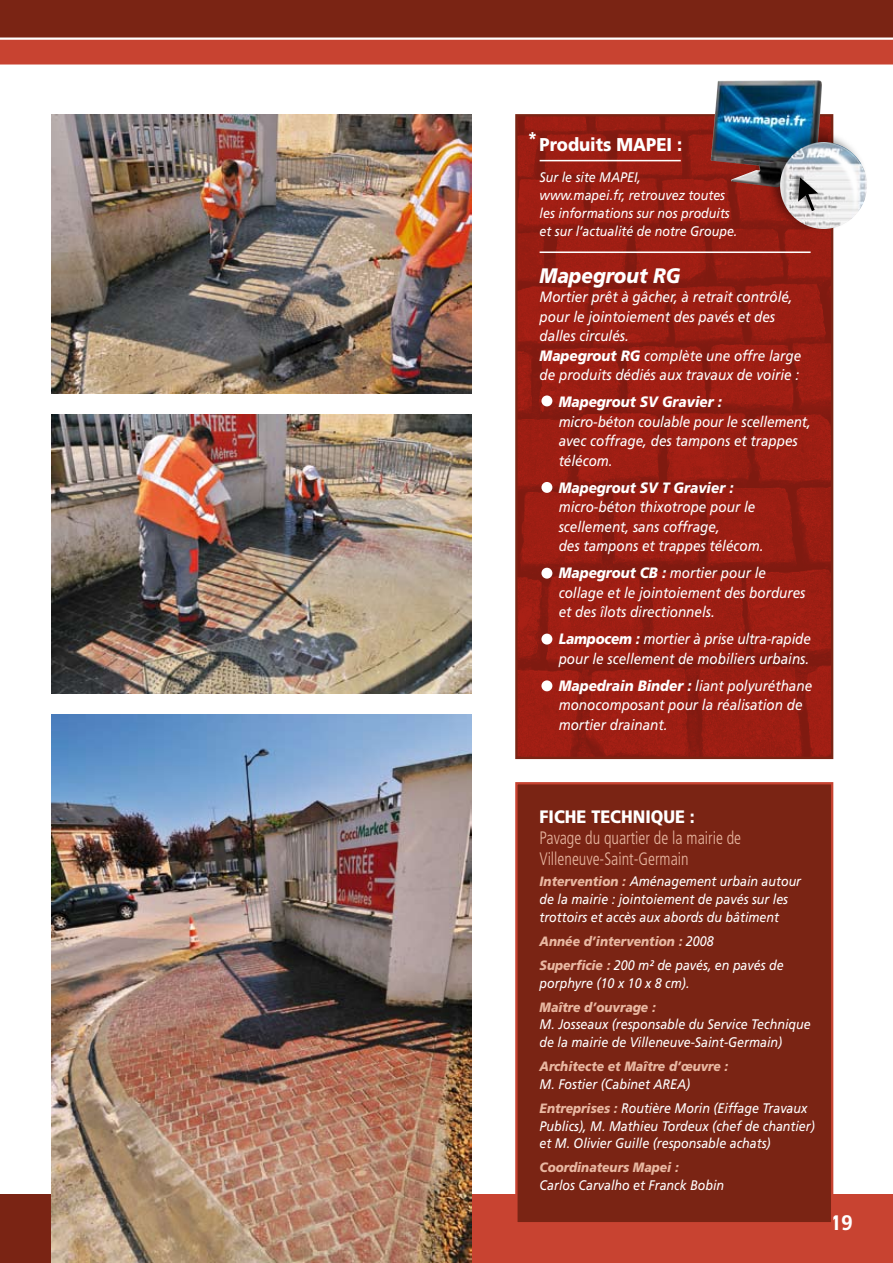
<style>
.page{position:relative;width:893px;height:1263px;background:#fff}
.page>*{position:absolute;margin:0;border:0;box-sizing:border-box;transform-origin:0 0}
.t1{font:italic 900 21px "Frutiger";color:#fff;scale:.9 1}
.t2{font:700 21px "Frutiger";color:#fff}
.t3{font:900 18.45px "Frutiger";color:#fff;scale:.9 1}
.t4{font:300 condensed 18px/21px "Frutiger";color:#e9b8a2;scale:.9 1}
.t5{font:900 18px "Frutiger";color:#fff;scale:.9 1}
.t6{font:italic 15px/19.5px "Frutiger";color:#fff;scale:.9 1}
.t7{font:italic 900 15px "Frutiger";color:#fff;scale:.9 1}
.t8{font:italic 13.95px/17.7px "Frutiger";color:#fff;scale:.9 1}
.t9{font:italic 900 13.5px "Frutiger";color:#e9b8a2;scale:.9 1}
.s1{font-weight:900}
.s2{font-weight:900;font-size:13.5px;color:#e9b8a2}
.s3{font-weight:400;font-size:13.95px;color:#fff}
</style>
<div class="page">
<div style="left:0;top:0;width:893px;height:50px;background:#7a2414"></div>
<svg style="left:0;top:38px;width:893px;height:27px;background:#cc5242"></svg>
<div style="left:0;top:1194px;width:893px;height:69px;background:#c84331"></div>
<div style="left:0;top:1194px;width:86px;height:69px;background:#7a2414"></div>
<img style="left:518px;top:117px;width:312px;height:639px">
<div style="left:515px;top:114px;width:318px;height:645px;border:2px solid #7a2414"></div>
<hr style="left:540px;top:251px;width:271px;height:2px;background:#fff">
<hr style="left:540px;top:160px;width:141px;height:1px;background:#fff">
<img style="left:713px;top:80px;width:104px;height:58px">
<div style="left:765px;top:130px;width:104px;height:103px;background:#000;opacity:.4"></div>
<img style="left:780px;top:142px;width:87px;height:87px;border-radius:43px">
<img style="left:781px;top:143px;width:85px;height:85px;border-radius:43px">
<div style="left:792px;top:172px;width:25px;height:39px;background:#000;opacity:.4"></div>
<svg style="left:798px;top:177px;width:20px;height:37px"></svg>
<div style="left:541px;top:395px;width:11px;height:11px;background:#fff;border-radius:50%"></div>
<div style="left:541px;top:482px;width:11px;height:11px;background:#fff;border-radius:50%"></div>
<div style="left:541px;top:568px;width:11px;height:11px;background:#fff;border-radius:50%"></div>
<div style="left:541px;top:634px;width:11px;height:10px;background:#fff;border-radius:50%"></div>
<div style="left:541px;top:680px;width:11px;height:11px;background:#fff;border-radius:50%"></div>
<div style="left:515px;top:782px;width:318px;height:442px;background:#7a2414;border:2px solid #c84331"></div>
<img style="left:51px;top:114px;width:420px;height:279px">
<img style="left:51px;top:714px;width:420px;height:549px">
<img style="left:51px;top:414px;width:420px;height:279px">
<p class="t3" style="left:528px;top:133px;width:173px">* Produits MAPEI :</p>
<p class="t8" style="left:540px;top:168px;width:221px">Sur le site MAPEI,<br>www.mapei.fr, retrouvez toutes les informations sur nos produits et sur l’actualité de notre Groupe.</p>
<h1 class="t1" style="left:540px;top:263px;width:158px">Mapegrout RG</h1>
<p class="t6" style="left:540px;top:287px;width:292px">Mortier prêt à gâcher, à retrait contrôlé, pour le jointoiement des pavés et des dalles circulés.<br><span class="s1">Mapegrout RG</span> complète une offre large de produits dédiés aux travaux de voirie :</p>
<p class="t7" style="left:559px;top:393px;width:183px">Mapegrout SV Gravier :</p>
<p class="t6" style="left:559px;top:412px;width:282px">micro-béton coulable pour le scellement, avec coffrage, des tampons et trappes télécom.</p>
<p class="t7" style="left:559px;top:479px;width:196px">Mapegrout SV T Gravier :</p>
<p class="t6" style="left:559px;top:497px;width:229px">micro-béton thixotrope pour le scellement, sans coffrage,<br>des tampons et trappes télécom.</p>
<p class="t6" style="left:559px;top:563px;width:276px"><span class="s1">Mapegrout CB :</span> mortier pour le collage et le jointoiement des bordures et des îlots directionnels.</p>
<p class="t6" style="left:559px;top:629px;width:282px"><span class="s1">Lampocem :</span> mortier à prise ultra-rapide pour le scellement de mobiliers urbains.</p>
<p class="t6" style="left:559px;top:676px;width:283px"><span class="s1">Mapedrain Binder :</span> liant polyuréthane monocomposant pour la réalisation de mortier drainant.</p>
<p class="t5" style="left:540px;top:806px;width:174px">FICHE TECHNIQUE :</p>
<p class="t4" style="left:540px;top:828px;width:225px">Pavage du quartier de la mairie de<br>Villeneuve-Saint-Germain</p>
<p class="t8" style="left:540px;top:873px;width:292px"><span class="s2">Intervention :</span> Aménagement urbain autour de la mairie : jointoiement de pavés sur les trottoirs et accès aux abords du bâtiment</p>
<p class="t9" style="left:540px;top:933px;width:195px">Année d’intervention : <span class="s3">2008</span></p>
<p class="t8" style="left:540px;top:956px;width:273px"><span class="s2">Superficie :</span> 200 m² de pavés, en pavés de porphyre (10 x 10 x 8 cm).</p>
<p class="t9" style="left:540px;top:999px;width:131px">Maître d’ouvrage :</p>
<p class="t8" style="left:540px;top:1015px;width:303px">M. Josseaux (responsable du Service Technique de la mairie de Villeneuve-Saint-Germain)</p>
<p class="t9" style="left:540px;top:1058px;width:211px">Architecte et Maître d’œuvre :</p>
<p class="t8" style="left:540px;top:1072px;width:299px;line-height:24px">M. Fostier (Cabinet AREA)<br><span class="s2">Entreprises :</span> Routière Morin (Eiffage Travaux</p>
<p class="t8" style="left:540px;top:1117px;width:307px">Publics), M. Mathieu Tordeux (chef de chantier) et M. Olivier Guille (responsable achats)</p>
<p class="t9" style="left:540px;top:1159px;width:156px">Coordinateurs Mapei :</p>
<p class="t8" style="left:540px;top:1176px;width:207px">Carlos Carvalho et Franck Bobin</p>
<h1 class="t2" style="left:829px;top:1211px;width:25px">19</h1>
</div>
